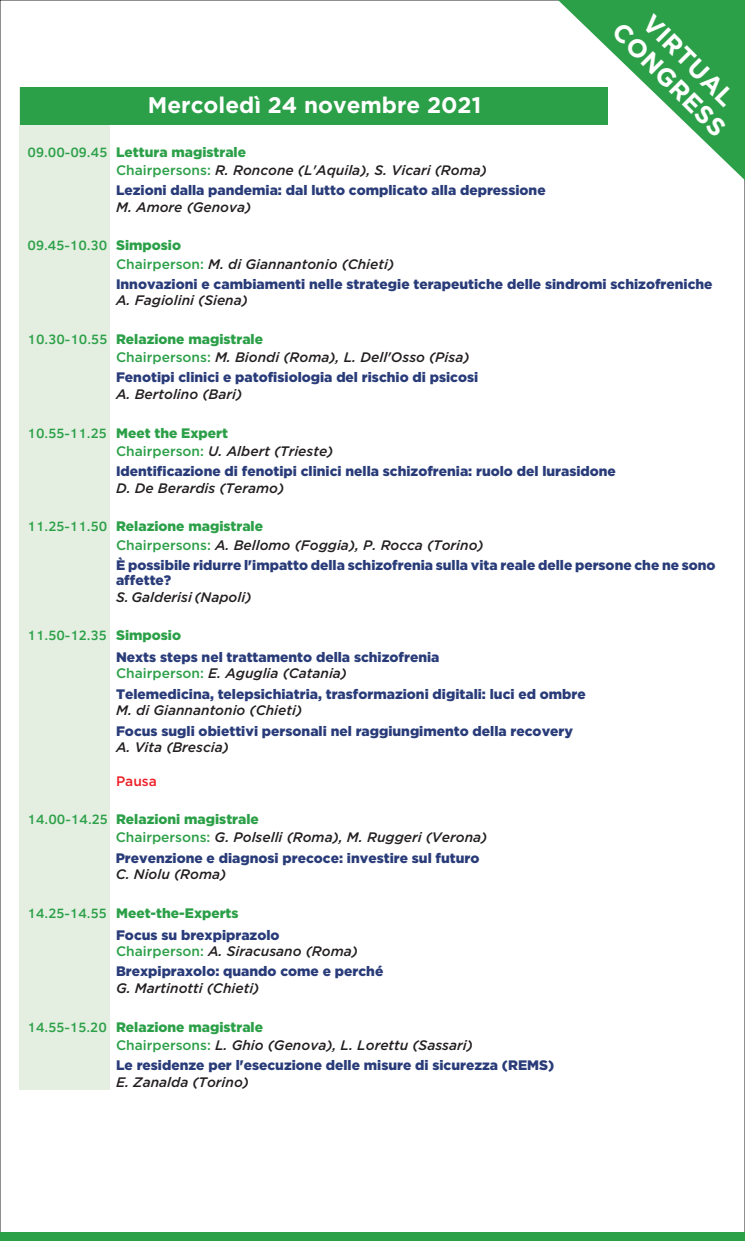
<style>
.page{position:relative;width:745px;height:1241px;background:#fff}
.page>*{position:absolute;margin:0;border:0;box-sizing:border-box;transform-origin:0 0}
.t1{font:700 25.12px/27.8px "Gotham";color:#fff;text-align:center}
.t2{font:700 22.5px "Gotham";color:#fff}
.t3{font:italic 500 13.75px/18.1px "Gotham";color:#231f20}
.t4{font:900 13.75px/15.2px "Gotham";color:#293c79}
.t5{font:500 13.75px "Clear Sans";color:#2ca048}
.t6{font:900 13.75px "Gotham";color:#2ca048}
.t7{font:500 13.75px "Gotham";color:#ee2028}
.s1{font-family:"Clear Sans";font-style:normal;color:#2ca048}
.s2{font-weight:900;font-style:normal;color:#2ca048}
.s3{font-style:normal;color:#2ca048}
.s4{font-family:"Gotham";font-weight:900}
.s5{font-family:"Clear Sans";font-weight:500}
</style>
<div class="page">
<svg style="left:550px;top:0;width:194px;height:180px"></svg>
<div style="left:20px;top:87px;width:90px;height:1001px;background:#e4efe1"></div>
<div style="left:20px;top:87px;width:586px;height:38px;background:#2ca048"></div>
<div style="left:0;top:1231px;width:744px;height:9px;background:#2ca048"></div>
<h2 class="t2" style="left:148px;top:97px;width:334px">Mercoledì 24 novembre 2021</h2>
<p class="t3" style="left:116px;top:144px;width:372px;text-indent:-88px"><span class="s1">09.00-09.45</span> <span class="s2">Lettura magistrale<br></span><span class="s3">Chairpersons:</span> R. Roncone (L'Aquila), S. Vicari (Roma)</p>
<p class="t4" style="left:116px;top:183px;width:431px">Lezioni dalla pandemia: dal lutto complicato alla depressione</p>
<p class="t3" style="left:116px;top:199px;width:137px">M. Amore (Genova)</p>
<p class="t5" style="left:27px;top:240px;width:155px">09.45-10.30 <span class="s4">Simposio</span></p>
<p class="t3" style="left:116px;top:256px;width:279px"><span class="s3">Chairperson:</span> M. di Giannantonio (Chieti)</p>
<h1 class="t1" style="left:644px;top:-1px;width:150px;rotate:45deg">VIRTUAL<br>CONGRESS</h1>
<p class="t4" style="left:116px;top:277px;width:597px">Innovazioni e cambiamenti nelle strategie terapeutiche delle sindromi schizofreniche</p>
<p class="t3" style="left:116px;top:292px;width:133px">A. Fagiolini (Siena)</p>
<p class="t3" style="left:116px;top:331px;width:354px;text-indent:-88px"><span class="s1">10.30-10.55</span> <span class="s2">Relazione magistrale<br></span><span class="s3">Chairpersons:</span> M. Biondi (Roma), L. Dell'Osso (Pisa)</p>
<p class="t4" style="left:116px;top:371px;width:363px">Fenotipi clinici e patofisiologia del rischio di psicosi</p>
<p class="t3" style="left:116px;top:386px;width:127px">A. Bertolino (Bari)</p>
<p class="t3" style="left:116px;top:425px;width:219px;text-indent:-88px"><span class="s1">10.55-11.25</span> <span class="s2">Meet the Expert<br></span><span class="s3">Chairperson:</span> U. Albert (Trieste)</p>
<p class="t4" style="left:116px;top:464px;width:501px">Identificazione di fenotipi clinici nella schizofrenia: ruolo del lurasidone</p>
<p class="t3" style="left:116px;top:480px;width:169px">D. De Berardis (Teramo)</p>
<p class="t3" style="left:116px;top:518px;width:369px;text-indent:-88px"><span class="s1">11.25-11.50</span> <span class="s2">Relazione magistrale<br></span><span class="s3">Chairpersons:</span> A. Bellomo (Foggia), P. Rocca (Torino)</p>
<p class="t4" style="left:116px;top:558px;width:600px">È possibile ridurre l'impatto della schizofrenia sulla vita reale delle persone che ne sono affette?</p>
<p class="t3" style="left:116px;top:588px;width:137px">S. Galderisi (Napoli)</p>
<p class="t5" style="left:27px;top:630px;width:155px">11.50-12.35 <span class="s4">Simposio</span></p>
<p class="t3" style="left:116px;top:665px;width:232px"><span class="s3">Chairperson:</span> E. Aguglia (Catania)</p>
<p class="t4" style="left:116px;top:650px;width:324px">Nexts steps nel trattamento della schizofrenia</p>
<p class="t4" style="left:116px;top:687px;width:471px">Telemedicina, telepsichiatria, trasformazioni digitali: luci ed ombre</p>
<p class="t4" style="left:116px;top:724px;width:458px">Focus sugli obiettivi personali nel raggiungimento della recovery</p>
<p class="t3" style="left:116px;top:702px;width:187px">M. di Giannantonio (Chieti)</p>
<p class="t3" style="left:116px;top:739px;width:114px">A. Vita (Brescia)</p>
<p class="t7" style="left:116px;top:776px;width:42px">Pausa</p>
<p class="t3" style="left:116px;top:811px;width:373px;text-indent:-88px"><span class="s1">14.00-14.25</span> <span class="s2">Relazioni magistrale<br></span><span class="s3">Chairpersons:</span> G. Polselli (Roma), M. Ruggeri (Verona)</p>
<p class="t4" style="left:116px;top:851px;width:365px">Prevenzione e diagnosi precoce: investire sul futuro</p>
<p class="t3" style="left:116px;top:866px;width:112px">C. Niolu (Roma)</p>
<p class="t6" style="left:27px;top:907px;width:212px"><span class="s5">14.25-14.55</span> Meet-the-Experts</p>
<p class="t3" style="left:116px;top:943px;width:243px"><span class="s3">Chairperson:</span> A. Siracusano (Roma)</p>
<p class="t4" style="left:116px;top:927px;width:165px">Focus su brexpiprazolo</p>
<p class="t4" style="left:116px;top:964px;width:268px">Brexpipraxolo: quando come e perché</p>
<p class="t3" style="left:116px;top:980px;width:145px">G. Martinotti (Chieti)</p>
<p class="t3" style="left:116px;top:1018px;width:358px;text-indent:-88px"><span class="s1">14.55-15.20</span> <span class="s2">Relazione magistrale<br></span><span class="s3">Chairpersons:</span> L. Ghio (Genova), L. Lorettu (Sassari)</p>
<p class="t4" style="left:116px;top:1058px;width:439px">Le residenze per l'esecuzione delle misure di sicurezza (REMS)</p>
<p class="t3" style="left:116px;top:1073px;width:134px">E. Zanalda (Torino)</p>
</div>
